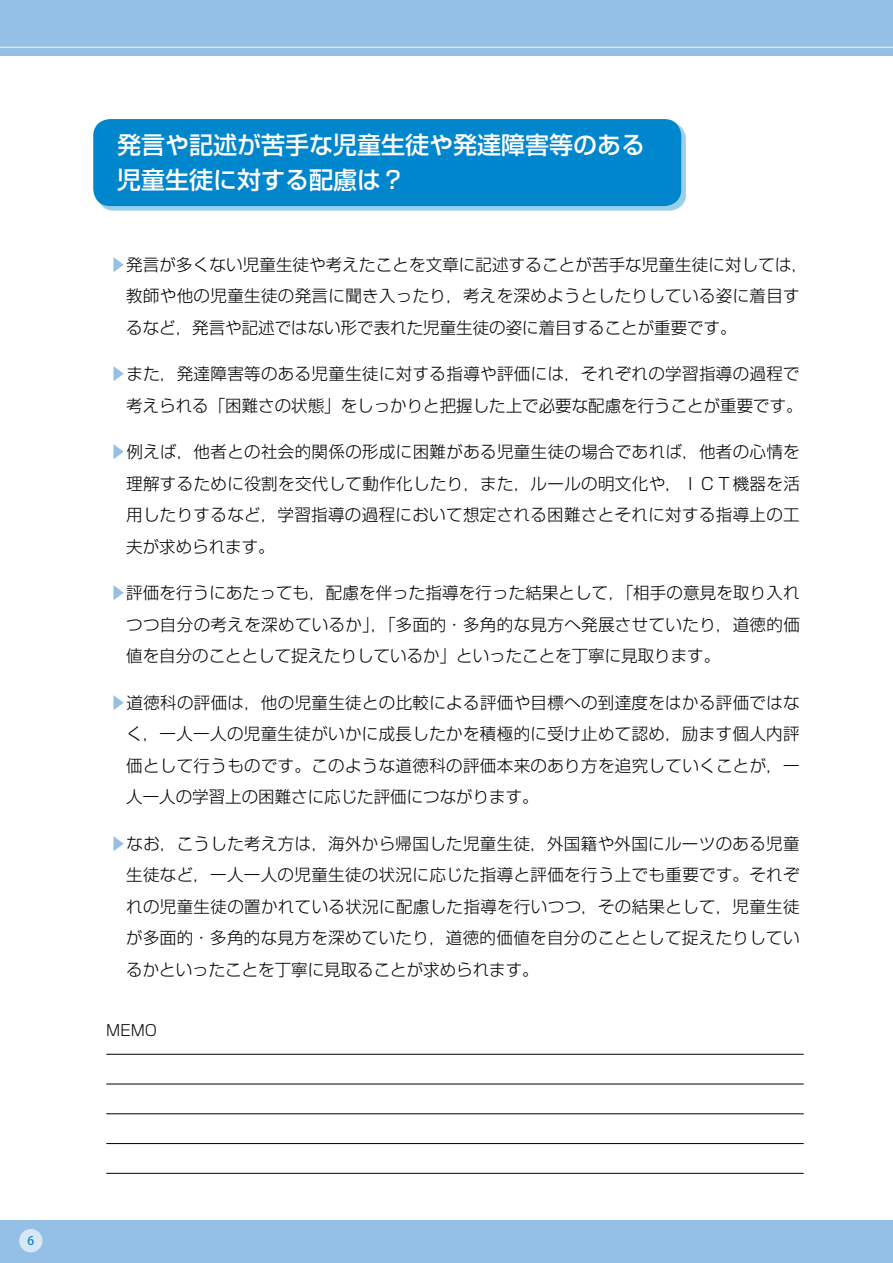
<style>
.page{position:relative;width:893px;height:1263px;background:#fff}
.page>*{position:absolute;margin:0;border:0;box-sizing:border-box;transform-origin:0 0}
.t1{font:500 24px/34.5px "Shin Go Pr 6";color:#fff}
.t2{font:300 16.5px/31.5px "Shin Go Pr 6";letter-spacing:.01em;color:#000;text-align:justify}
.t3{font:300 15px "Shin Go Pr 6";color:#000}
.t4{font:500 12px "Koz Go Pr 6 N";color:#0086cd}
.s1{color:#94bfe6}
</style>
<div class="page">
<div style="left:97px;top:123px;width:589px;height:87px;background:#0086cd;opacity:.4"></div>
<div style="left:93px;top:119px;width:588px;height:87px;background:#0086cd;border-radius:17px"></div>
<div style="left:0;top:0;width:893px;height:55px;background:#94bfe6"></div>
<div style="left:0;top:1220px;width:893px;height:43px;background:#94bfe6"></div>
<hr style="left:0;top:47px;width:893px;height:1px;background:#d8e6f6">
<div style="left:19px;top:1229px;width:24px;height:23px;background:#d8e6f6;border-radius:50%"></div>
<hr style="left:106px;top:1054px;width:698px;height:1px;background:#000">
<hr style="left:106px;top:1084px;width:698px;height:1px;background:#000">
<hr style="left:106px;top:1113px;width:698px;height:1px;background:#000">
<hr style="left:106px;top:1143px;width:698px;height:1px;background:#000">
<hr style="left:106px;top:1173px;width:698px;height:1px;background:#000">
<h1 class="t1" style="left:93px;top:127px;width:553px">　発言や記述が苦手な児童生徒や発達障害等のある　児童生徒に対する配慮は？</h1>
<p class="t2" style="left:126px;top:247px;width:683px;text-align:left;text-indent:-16px"><span class="s1">▶︎</span>発言が多くない児童生徒や考えたことを文章に記述することが苦手な児童生徒に対しては，教師や他の児童生徒の発言に聞き入ったり，考えを深めようとしたりしている姿に着目するなど，発言や記述ではない形で表れた児童生徒の姿に着目することが重要です。</p>
<p class="t2" style="left:110px;top:357px;width:695px;text-align:right"><span class="s1">▶</span> また，発達障害等のある児童生徒に対する指導や評価には，それぞれの学習指導の過程で考えられる「困難さの状態」をしっかりと把握した上で必要な配慮を行うことが重要です。</p>
<p class="t2" style="left:126px;top:435px;width:675px;text-indent:-16px"><span class="s1">▶</span> 例えば，他者との社会的関係の形成に困難がある児童生徒の場合であれば，他者の心情を理解するために役割を交代して動作化したり，また，ルールの明文化や，ＩＣＴ機器を活用したりするなど，学習指導の過程において想定される困難さとそれに対する指導上の工夫が求められます。</p>
<p class="t2" style="left:126px;top:576px;width:675px;text-indent:-16px"><span class="s1">▶</span> 評価を行うにあたっても，配慮を伴った指導を行った結果として，「相手の意見を取り入れつつ自分の考えを深めているか」，「多面的・多角的な見方へ発展させていたり，道徳的価値を自分のこととして捉えたりしているか」といったことを丁寧に見取ります。</p>
<p class="t2" style="left:126px;top:685px;width:675px;text-indent:-16px"><span class="s1">▶</span> 道徳科の評価は，他の児童生徒との比較による評価や目標への到達度をはかる評価ではなく，一人一人の児童生徒がいかに成長したかを積極的に受け止めて認め，励ます個人内評価として行うものです。このような道徳科の評価本来のあり方を追究していくことが，一人一人の学習上の困難さに応じた評価につながります。</p>
<p class="t2" style="left:126px;top:826px;width:675px;text-indent:-16px"><span class="s1">▶</span> なお，こうした考え方は，海外から帰国した児童生徒，外国籍や外国にルーツのある児童生徒など，一人一人の児童生徒の状況に応じた指導と評価を行う上でも重要です。それぞれの児童生徒の置かれている状況に配慮した指導を行いつつ，その結果として，児童生徒が多面的・多角的な見方を深めていたり，道徳的価値を自分のこととして捉えたりしているかといったことを丁寧に見取ることが求められます。</p>
<p class="t3" style="left:106px;top:1018px;width:52px">MEMO</p>
<p class="t4" style="left:27px;top:1234px;width:8px">6</p>
</div>
